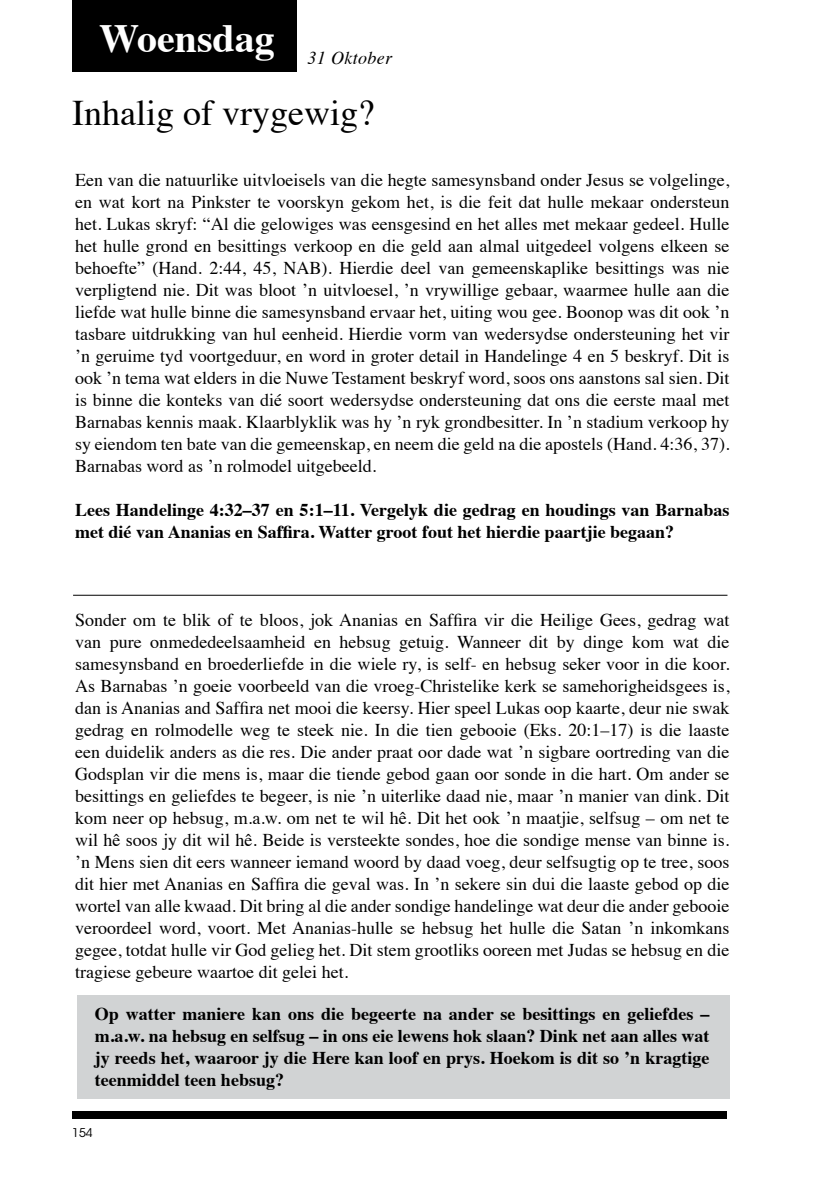
<style>
.page{position:relative;width:840px;height:1191px;background:#fff}
.page>*{position:absolute;margin:0;border:0;box-sizing:border-box;transform-origin:0 0}
.t1{font:700 40px "Times";color:#fff}
.t2{font:36px "Times";color:#000}
.t3{font:18px/22px "Times";color:#000;text-align:justify}
.t4{font:700 18px/22px "Times";color:#000;text-align:justify}
.t5{font:italic 18px "Times";letter-spacing:.02em;color:#000}
.t6{font:12px "ITC Avant Garde Std";color:#000}
</style>
<div class="page">
<div style="left:72px;top:1111px;width:654px;height:8px;background:#000"></div>
<div style="left:77px;top:995px;width:652px;height:103px;background:#d1d3d4"></div>
<div style="left:72px;top:0;width:225px;height:71px;background:#000"></div>
<hr style="left:73px;top:595px;width:654px;height:1px;background:#000">
<h1 class="t1" style="left:99px;top:0;width:177px">Woensdag</h1>
<p class="t5" style="left:307px;top:42px;width:86px">31 Oktober</p>
<h2 class="t2" style="left:72px;top:80px;width:303px">Inhalig of vrygewig?</h2>
<p class="t3" style="left:75px;top:167px;width:655px">Een van die natuurlike uitvloeisels van die hegte samesynsband onder Jesus se volgelinge, en wat kort na Pinkster te voorskyn gekom het, is die feit dat hulle mekaar ondersteun het. Lukas skryf: “Al die gelowiges was eensgesind en het alles met mekaar gedeel. Hulle het hulle grond en besittings verkoop en die geld aan almal uitgedeel volgens elkeen se behoefte” (Hand. 2:44, 45, NAB). Hierdie deel van gemeenskaplike besittings was nie verpligtend nie. Dit was bloot ’n uitvloesel, ’n vrywillige gebaar, waarmee hulle aan die liefde wat hulle binne die samesynsband ervaar het, uiting wou gee. Boonop was dit ook ’n tasbare uitdrukking van hul eenheid. Hierdie vorm van wedersydse ondersteuning het vir ’n geruime tyd voortgeduur, en word in groter detail in Handelinge 4 en 5 beskryf. Dit is ook ’n tema wat elders in die Nuwe Testament beskryf word, soos ons aanstons sal sien. Dit is binne die konteks van dié soort wedersydse ondersteuning dat ons die eerste maal met Barnabas kennis maak. Klaarblyklik was hy ’n ryk grondbesitter. In ’n stadium verkoop hy sy eiendom ten bate van die gemeenskap, en neem die geld na die apostels (Hand. 4:36, 37).<br>Barnabas word as ’n rolmodel uitgebeeld.</p>
<p class="t4" style="left:75px;top:497px;width:655px">Lees Handelinge 4:32–37 en 5:1–11. Vergelyk die gedrag en houdings van Barnabas met dié van Ananias en Saffira. Watter groot fout het hierdie paartjie begaan?</p>
<p class="t3" style="left:75px;top:607px;width:655px">Sonder om te blik of te bloos, jok Ananias en Saffira vir die Heilige Gees, gedrag wat van pure onmededeelsaamheid en hebsug getuig. Wanneer dit by dinge kom wat die samesynsband en broederliefde in die wiele ry, is self- en hebsug seker voor in die koor.<br>As Barnabas ’n goeie voorbeeld van die vroeg-Christelike kerk se samehorigheidsgees is, dan is Ananias and Saffira net mooi die keersy. Hier speel Lukas oop kaarte, deur nie swak gedrag en rolmodelle weg te steek nie. In die tien gebooie (Eks. 20:1–17) is die laaste een duidelik anders as die res. Die ander praat oor dade wat ’n sigbare oortreding van die Godsplan vir die mens is, maar die tiende gebod gaan oor sonde in die hart. Om ander se besittings en geliefdes te begeer, is nie ’n uiterlike daad nie, maar ’n manier van dink. Dit kom neer op hebsug, m.a.w. om net te wil hê. Dit het ook ’n maatjie, selfsug – om net te wil hê soos jy dit wil hê. Beide is versteekte sondes, hoe die sondige mense van binne is. ’n Mens sien dit eers wanneer iemand woord by daad voeg, deur selfsugtig op te tree, soos dit hier met Ananias en Saffira die geval was. In ’n sekere sin dui die laaste gebod op die wortel van alle kwaad. Dit bring al die ander sondige handelinge wat deur die ander gebooie veroordeel word, voort. Met Ananias-hulle se hebsug het hulle die Satan ’n inkomkans gegee, totdat hulle vir God gelieg het. Dit stem grootliks ooreen met Judas se hebsug en die tragiese gebeure waartoe dit gelei het.</p>
<p class="t4" style="left:95px;top:1000px;width:615px">Op watter maniere kan ons die begeerte na ander se besittings en geliefdes – m.a.w. na hebsug en selfsug – in ons eie lewens hok slaan? Dink net aan alles wat jy reeds het, waaroor jy die Here kan loof en prys. Hoekom is dit so ’n kragtige teenmiddel teen hebsug?</p>
<p class="t6" style="left:72px;top:1125px;width:22px">154</p>
</div>
